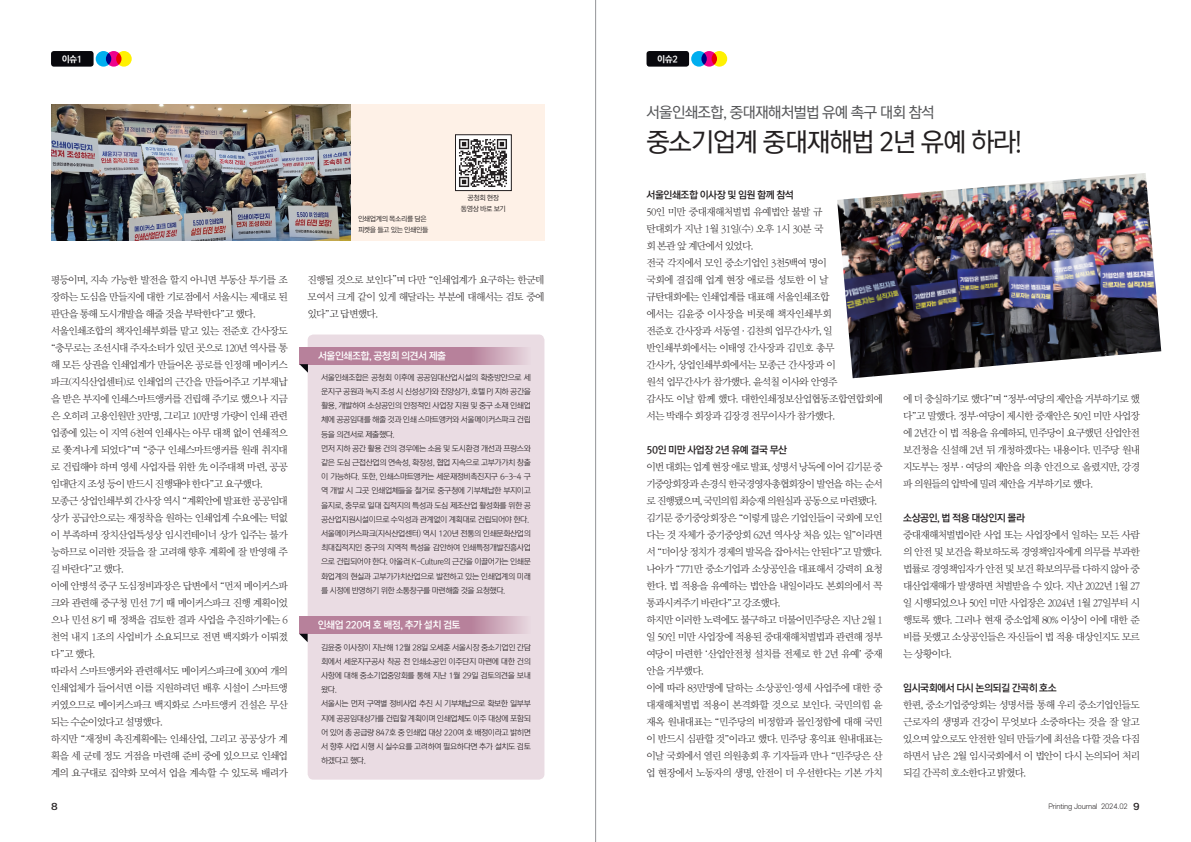
<style>
.page{position:relative;width:1191px;height:842px;background:#fff}
.page>*{position:absolute;margin:0;border:0;box-sizing:border-box;transform-origin:0 0}
.t1{font:26px "Rix M Go PM";letter-spacing:-.05em;color:#231f20}
.t2{font:15px "Rix M Go PM";letter-spacing:-.05em;color:#57585a}
.t3{font:10px/17px "Rix Mj L";letter-spacing:-.065em;color:#231f20;text-align:justify;scale:1.05 1}
.t4{font:10px "Rix M Go PB";letter-spacing:-.05em;color:#231f20}
.t5{font:10px "Rix M Go PB";letter-spacing:-.05em;color:#fff}
.t6{font:9px "Rix M Go PEB";letter-spacing:-.05em;color:#fff}
.t7{font:500 9px "S Core Dream 5";color:#231f20;scale:1.2 1}
.t8{font:8px/14.2px "Rix M Go PL";letter-spacing:-.05em;color:#231f20}
.t9{font:7px/11px "Rix M Go PR";letter-spacing:-.05em;color:#231f20;text-align:center}
.t10{font:300 7px "S Core Dream 3";letter-spacing:-.02em;color:#231f20}
.s1{font-size:9.6px}
.s2{font-family:"Gulim"}
.s3{font-family:"S Core Dream 5";font-weight:500;font-size:9px}
</style>
<div class="page">
<hr style="left:595px;top:0;width:1px;height:842px;background:#939598">
<div style="left:350px;top:105px;width:194px;height:136px;background:#fef1e7"></div>
<div style="left:308px;top:334px;width:236px;height:446px;background:#eadce3;border-radius:6px"></div>
<img style="left:51px;top:105px;width:299px;height:136px">
<div style="left:51px;top:51px;width:43px;height:16px;background:#08080d;border-radius:3px"></div>
<div style="left:646px;top:51px;width:43px;height:16px;background:#08080d;border-radius:3px"></div>
<div style="left:96px;top:51px;width:15px;height:16px;background:#00aeef;border-radius:50%"></div>
<svg style="left:106px;top:51px;width:15px;height:16px"></svg>
<svg style="left:116px;top:51px;width:16px;height:16px"></svg>
<div style="left:691px;top:51px;width:16px;height:16px;background:#00aeef;border-radius:50%"></div>
<svg style="left:701px;top:51px;width:16px;height:16px"></svg>
<svg style="left:711px;top:51px;width:16px;height:16px"></svg>
<div style="left:455px;top:135px;width:56px;height:56px;background:#fff"></div>
<img style="left:459px;top:139px;width:48px;height:48px">
<div style="left:455px;top:135px;width:56px;height:56px;border:1px solid #231f20"></div>
<img style="left:837px;top:173px;width:324px;height:205px">
<svg style="left:299px;top:347px;width:226px;height:17px;background:#bc8aa2"></svg>
<svg style="left:299px;top:617px;width:226px;height:17px;background:#bc8aa2"></svg>
<svg style="left:299px;top:364px;width:9px;height:9px"></svg>
<svg style="left:299px;top:634px;width:9px;height:8px"></svg>
<p class="t6" style="left:62px;top:54px;width:22px">이슈1</p>
<p class="t6" style="left:657px;top:54px;width:22px">이슈2</p>
<p class="t3" style="left:51px;top:271px;width:227px;text-align:left">평등이며<span class="s1">,</span> 지속 가능한 발전을 할지 아니면 부동산 투기를 조 장하는 도심을 만들지에 대한 기로점에서 서울시는 제대로 된 판단을 통해 도시개발을 해줄 것을 부탁한다<span class="s2">”</span>고 했다<span class="s1">. </span>서울인쇄조합의 책자인쇄부회를 맡고 있는 전준호 간사장도 <span class="s2">“</span>충무로는 조선시대 주자소터가 있던 곳으로 <span class="s1">120</span>년 역사를 통 해 모든 상권을 인쇄업계가 만들어온 공로를 인정해 메이커스 파크<span class="s1">(</span>지식산업센터<span class="s1">)</span>로 인쇄업의 근간을 만들어주고 기부채납 을 받은 부지에 인쇄스마트앵커를 건립해 주기로 했으나 지금 은 오히려 고용인원만 <span class="s1">3</span>만명<span class="s1">,</span> 그리고 <span class="s1">10</span>만명 가량이 인쇄 관련 업종에 있는 이 지역 <span class="s1">6</span>천여 인쇄사는 아무 대책 없이 연쇄적으 로 쫓겨나게 되었다<span class="s2">”</span>며 <span class="s2">“</span>중구 인쇄스마트앵커를 원래 취지대 로 건립해야 하며 영세 사업자를 위한 先 이주대책 마련<span class="s1">,</span> 공공 임대단지 조성 등이 반드시 진행돼야 한다<span class="s2">”</span>고 요구했다<span class="s1">. </span>모종근 상업인쇄부회 간사장 역시 <span class="s2">“</span>계획안에 발표한 공공임대 상가 공급안으로는 재정착을 원하는 인쇄업계 수요에는 턱없 이 부족하며 장치산업특성상 임시컨테이너 상가 입주는 불가 능하므로 이러한 것들을 잘 고려해 향후 계획에 잘 반영해 주 길 바란다<span class="s2">”</span>고 했다<span class="s1">.<br></span>이에 안병석 중구 도심정비과장은 답변에서 <span class="s2">“</span>먼저 메이커스파 크와 관련해 중구청 민선 <span class="s1">7</span>기 때 메이커스파크 진행 계획이었 으나 민선 <span class="s1">8</span>기 때 정책을 검토한 결과 사업을 추진하기에는 <span class="s1">6 </span>천억 내지 <span class="s1">1</span>조의 사업비가 소요되므로 전면 백지화가 이뤄졌 다<span class="s2">”</span>고 했다<span class="s1">.<br></span>따라서 스마트앵커와 관련해서도 메이커스파크에 <span class="s1">300</span>여 개의 인쇄업체가 들어서면 이를 지원하려던 배후 시설이 스마트앵 커였으므로 메이커스파크 백지화로 스마트앵커 건설은 무산 되는 수순이었다고 설명했다<span class="s1">.<br></span>하지만 <span class="s2">“</span>재정비 촉진계획에는 인쇄산업<span class="s1">,</span> 그리고 공공상가 계 획을 세 군데 정도 거점을 마련해 준비 중에 있으므로 인쇄업 계의 요구대로 집약화 모여서 업을 계속할 수 있도록 배려가</p>
<p class="t9" style="left:358px;top:214px;width:72px;text-align:left">인쇄업계의 목소리를 담은 피켓을 들고 있는 인쇄인들</p>
<p class="t9" style="left:461px;top:193px;width:47px">공청회 현장 동영상 바로 보기</p>
<p class="t3" style="left:307px;top:271px;width:227px">진행될 것으로 보인다<span class="s2">”</span>며 다만 <span class="s2">“</span>인쇄업계가 요구하는 한군데 모여서 크게 같이 있게 해달라는 부분에 대해서는 검토 중에 있다<span class="s2">”</span>고 답변했다<span class="s1">.</span></p>
<p class="t5" style="left:318px;top:350px;width:130px">서울인쇄조합, 공청회 의견서 제출</p>
<p class="t8" style="left:321px;top:370px;width:211px">서울인쇄조합은 공청회 이후에 공공임대산업시설의 확충방안으로 세 운지구 공원과 녹지 조성 시 신성상가와 진양상가, 호텔 PJ 지하 공간을 활용, 개발하여 소상공인의 안정적인 사업장 지원 및 중구 소재 인쇄업 체에 공공임대를 해줄 것과 인쇄 스마트앵커와 서울메이커스파크 건립 등을 의견서로 제출했다.<br>먼저 지하 공간 활용 건의 경우에는 소음 및 도시환경 개선과 프랑스와 같은 도심 근접산업의 연속성, 확장성, 협업 지속으로 고부가가치 창출 이 가능하다. 또한, 인쇄스마트앵커는 세운재정비촉진지구 6-3-4 구 역 개발 시 그곳 인쇄업체들을 철거로 중구청에 기부채납한 부지이고 을지로, 충무로 일대 집적지의 특성과 도심 제조산업 활성화를 위한 공 공산업지원시설이므로 수익성과 관계없이 계획대로 건립되어야 한다. 서울메이커스파크(지식산업센터) 역시 120년 전통의 인쇄문화산업의 최대집적지인 중구의 지역적 특성을 감안하여 인쇄특정개발진흥사업 으로 건립되어야 한다. 아울러 K-Culture의 근간을 이끌어가는 인쇄문 화업계의 현실과 고부가가치산업으로 발전하고 있는 인쇄업계의 미래 를 시정에 반영하기 위한 소통창구를 마련해줄 것을 요청했다.</p>
<p class="t5" style="left:318px;top:620px;width:144px">인쇄업 220여 호 배정, 추가 설치 검토</p>
<p class="t8" style="left:321px;top:640px;width:211px">김윤중 이사장이 지난해 12월 28일 오세훈 서울시장 중소기업인 간담 회에서 세운지구공사 착공 전 인쇄소공인 이주단지 마련에 대한 건의 사항에 대해 중소기업중앙회를 통해 지난 1월 29일 검토의견을 보내 왔다.<br>서울시는 먼저 구역별 정비사업 추진 시 기부채납으로 확보한 일부부 지에 공공임대상가를 건립할 계획이며 인쇄업체도 이주 대상에 포함되 어 있어 총 공급량 847호 중 인쇄업 대상 220여 호 배정이라고 밝히면 서 향후 사업 시행 시 실수요를 고려하여 필요하다면 추가 설치도 검토 하겠다고 했다.</p>
<h2 class="t2" style="left:646px;top:104px;width:290px">서울인쇄조합, 중대재해처벌법 유예 촉구 대회 참석</h2>
<h1 class="t1" style="left:646px;top:128px;width:377px">중소기업계 중대재해법 2년 유예 하라!</h1>
<p class="t4" style="left:646px;top:190px;width:149px">서울인쇄조합 이사장 및 임원 함께 참석</p>
<p class="t3" style="left:646px;top:203px;width:227px;text-align:left"><span class="s1">50</span>인 미만 중대재해처벌법 유예법안 불발 규<br>탄대회가 지난 <span class="s1">1</span>월 <span class="s1">31</span>일<span class="s1">(</span>수<span class="s1">)</span> 오후 <span class="s1">1</span>시 <span class="s1">30</span>분 국<br>회 본관 앞 계단에서 있었다<span class="s1">.<br></span>전국 각지에서 모인 중소기업인 <span class="s1">3</span>천<span class="s1">5</span>백여 명이<br>국회에 결집해 업계 현장 애로를 성토한 이 날 규탄대회에는 인쇄업계를 대표해 서울인쇄조합<br>에서는 김윤중 이사장을 비롯해 책자인쇄부회<br>전준호 간사장과 서동열<span class="s1">·</span>김찬희 업무간사가<span class="s1">,</span> 일 반인쇄부회에서는 이태영 간사장과 김민호 총무<br>간사가<span class="s1">,</span> 상업인쇄부회에서는 모종근 간사장과 이<br>원석 업무간사가 참가했다<span class="s1">.</span> 윤석칠 이사와 안영주<br>감사도 이날 함께 했다<span class="s1">.</span> 대한인쇄정보산업협동조합연합회에 서는 박래수 회장과 김장경 전무이사가 참가했다<span class="s1">.</span></p>
<p class="t4" style="left:646px;top:445px;width:142px">50인 미만 사업장 2년 유예 결국 무산</p>
<p class="t3" style="left:646px;top:458px;width:227px;text-align:left">이번 대회는 업계 현장 애로 발표<span class="s1">,</span> 성명서 낭독에 이어 김기문 중 기중앙회장과 손경식 한국경영자총협회장이 발언을 하는 순서 로 진행됐으며<span class="s1">,</span> 국민의힘 최승재 의원실과 공동으로 마련됐다<span class="s1">. </span>김기문 중기중앙회장은 <span class="s2">“</span>이렇게 많은 기업인들이 국회에 모인 다는 것 자체가 중기중앙회 <span class="s1">62</span>년 역사상 처음 있는 일<span class="s2">”</span>이라면 서 <span class="s2">“</span>더이상 정치가 경제의 발목을 잡아서는 안된다<span class="s2">”</span>고 말했다<span class="s1">. </span>나아가 <span class="s2">“</span><span class="s1">771</span>만 중소기업과 소상공인을 대표해서 강력히 요청 한다<span class="s1">.</span> 법 적용을 유예하는 법안을 내일이라도 본회의에서 꼭 통과시켜주기 바란다<span class="s2">”</span>고 강조했다<span class="s1">.<br></span>하지만 이러한 노력에도 불구하고 더불어민주당은 지난 <span class="s1">2</span>월 <span class="s1">1 </span>일 <span class="s1">50</span>인 미만 사업장에 적용된 중대재해처벌법과 관련해 정부 여당이 마련한 <span class="s2">‘</span>산업안전청 설치를 전제로 한 <span class="s1">2</span>년 유예<span class="s2">’</span> 중재 안을 거부했다<span class="s1">.<br></span>이에 따라 <span class="s1">83</span>만명에 달하는 소상공인<span class="s1">·</span>영세 사업주에 대한 중 대재해처벌법 적용이 본격화할 것으로 보인다<span class="s1">.</span> 국민의힘 윤 재옥 원내대표는 <span class="s2">“</span>민주당의 비정함과 몰인정함에 대해 국민 이 반드시 심판할 것<span class="s2">”</span>이라고 했다<span class="s1">.</span> 민주당 홍익표 원내대표는 이날 국회에서 열린 의원총회 후 기자들과 만나 <span class="s2">“</span>민주당은 산 업 현장에서 노동자의 생명<span class="s1">,</span> 안전이 더 우선한다는 기본 가치</p>
<p class="t3" style="left:903px;top:390px;width:227px">에 더 충실하기로 했다<span class="s2">”</span>며 <span class="s2">“</span>정부<span class="s1">·</span>여당의 제안을 거부하기로 했 다<span class="s2">”</span>고 말했다<span class="s1">.</span> 정부<span class="s1">·</span>여당이 제시한 중재안은 <span class="s1">50</span>인 미만 사업장 에 <span class="s1">2</span>년간 이 법 적용을 유예하되<span class="s1">,</span> 민주당이 요구했던 산업안전 보건청을 신설해 <span class="s1">2</span>년 뒤 개청하겠다는 내용이다<span class="s1">.</span> 민주당 원내 지도부는 정부<span class="s1">·</span>여당의 제안을 의총 안건으로 올렸지만<span class="s1">,</span> 강경 파 의원들의 압박에 밀려 제안을 거부하기로 했다<span class="s1">.</span></p>
<p class="t4" style="left:903px;top:513px;width:123px">소상공인, 법 적용 대상인지 몰라</p>
<p class="t3" style="left:903px;top:526px;width:227px">중대재해처벌법이란 사업 또는 사업장에서 일하는 모든 사람 의 안전 및 보건을 확보하도록 경영책임자에게 의무를 부과한 법률로 경영책임자가 안전 및 보건 확보의무를 다하지 않아 중 대산업재해가 발생하면 처벌받을 수 있다<span class="s1">.</span> 지난 <span class="s1">2022</span>년 <span class="s1">1</span>월 <span class="s1">27 </span>일 시행되었으나 <span class="s1">50</span>인 미만 사업장은 <span class="s1">2024</span>년 <span class="s1">1</span>월 <span class="s1">27</span>일부터 시 행토록 했다<span class="s1">.</span> 그러나 현재 중소업체 <span class="s1">80%</span> 이상이 이에 대한 준 비를 못했고 소상공인들은 자신들이 법 적용 대상인지도 모르 는 상황이다<span class="s1">.</span></p>
<p class="t4" style="left:903px;top:683px;width:155px">임시국회에서 다시 논의되길 간곡히 호소</p>
<p class="t3" style="left:903px;top:696px;width:227px">한편<span class="s1">,</span> 중소기업중앙회는 성명서를 통해 우리 중소기업인들도 근로자의 생명과 건강이 무엇보다 소중하다는 것을 잘 알고 있으며 앞으로도 안전한 일터 만들기에 최선을 다할 것을 다짐 하면서 남은 <span class="s1">2</span>월 임시국회에서 이 법안이 다시 논의되어 처리 되길 간곡히 호소한다고 밝혔다<span class="s1">.</span></p>
<p class="t7" style="left:51px;top:800px;width:7px">8</p>
<p class="t10" style="left:1048px;top:802px;width:93px">Printing Journal 2024.02 <span class="s3">9</span></p>
</div>
